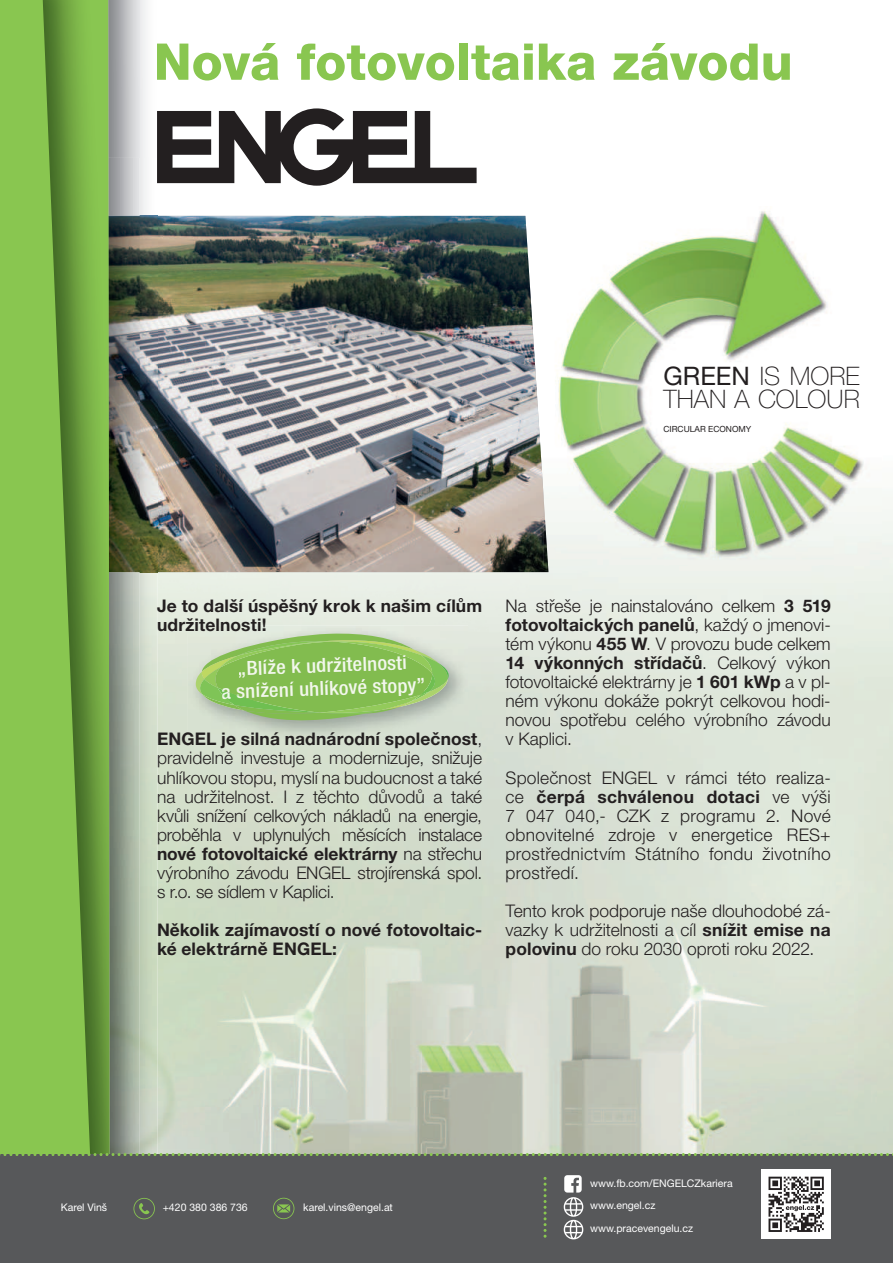
<style>
.page{position:relative;width:893px;height:1263px;background:#fff}
.page>*{position:absolute;margin:0;border:0;box-sizing:border-box;transform-origin:0 0}
.t1{font:800 50.7px "Helvetica Neue LT Pro";color:#89c650}
.t2{font:100 25.5px/23px "Helvetica Neue LT Pro";color:#231f20}
.t3{font:500 condensed 19.5px/22.8px "Helvetica Neue LT Pro";color:#f2f7ec;text-align:center;scale:1.07 1}
.t4{font:300 17.4px/19px "Helvetica Neue LT Pro";color:#231f20;text-align:justify}
.t5{font:700 17.4px/19px "Helvetica Neue LT Pro";letter-spacing:.005em;color:#231f20}
.t6{font:10.5px/22.5px "Helvetica Neue LT Pro";color:#fff}
.t7{font:8.4px "Helvetica Neue LT Pro";color:#231f20}
.s1{font-weight:400}
.s2{color:#f2f8ed}
.s3{color:#f0f7ec}
.s4{font-weight:700}
</style>
<div class="page">
<img style="left:529px;top:566px;width:54px;height:587px">
<img style="left:583px;top:566px;width:271px;height:587px">
<img style="left:422px;top:633px;width:107px;height:520px">
<img style="left:205px;top:740px;width:217px;height:413px">
<img style="left:158px;top:216px;width:390px;height:356px">
<img style="left:110px;top:0;width:48px;height:1153px">
<img style="left:91px;top:0;width:19px;height:1153px">
<svg style="left:0;top:0;width:91px;height:1153px;background:#7fb94a"></svg>
<div style="left:0;top:1154px;width:893px;height:109px;background:#57585a"></div>
<svg style="left:0;top:1153px;width:893px;height:3px"></svg>
<svg style="left:544px;top:1177px;width:3px;height:61px"></svg>
<svg style="left:564px;top:1175px;width:19px;height:64px"></svg>
<svg style="left:273px;top:1198px;width:21px;height:21px"></svg>
<svg style="left:133px;top:1198px;width:22px;height:21px"></svg>
<div style="left:762px;top:1170px;width:69px;height:69px;background:#fff"></div>
<svg style="left:768px;top:1177px;width:56px;height:55px"></svg>
<svg style="left:157px;top:108px;width:320px;height:78px"></svg>
<img style="left:544px;top:211px;width:337px;height:355px">
<img style="left:544px;top:501px;width:4px;height:65px">
<img style="left:188px;top:626px;width:280px;height:114px">
<svg style="left:196px;top:633px;width:253px;height:88px;background:#98c471"></svg>
<h1 class="t1" style="left:154px;top:33px;width:640px">Nová fotovoltaika závodu</h1>
<h2 class="t2" style="left:663px;top:365px;width:198px"><span class="s1">GREEN</span> IS MORE<br>THAN A COLOUR</h2>
<p class="t7" style="left:663px;top:426px;width:89px">CIRCULAR ECONOMY</p>
<p class="t5" style="left:157px;top:597px;width:327px">Je to další úspěšný krok k našim cílům udržitelnosti!</p>
<p class="t3" style="left:220px;top:659px;width:192px;rotate:-2deg">„Blíže k udržitelnosti<br><span class="s2">a</span> <span class="s3">sn</span>ížení uhlíkové stopy”</p>
<p class="t4" style="left:157px;top:731px;width:327px"><span class="s4">ENGEL je silná nadnárodní společnost</span>, pravidelně investuje a modernizuje, snižuje uhlíkovou stopu, myslí na budoucnost a také na udržitelnost. I z těchto důvodů a také kvůli snížení celkových nákladů na energie, proběhla v uplynulých měsících instalace <span class="s4">nové fotovoltaické elektrárny</span> na střechu výrobního závodu ENGEL strojírenská spol. s r.o. se sídlem v Kaplici.</p>
<p class="t5" style="left:157px;top:921px;width:327px">Několik zajímavostí o nové fotovoltaic&shy;ké elektrárně ENGEL:</p>
<p class="t4" style="left:506px;top:597px;width:327px">Na střeše je nainstalováno celkem <span class="s4">3 519 fotovoltaických panelů</span>, každý o jmenovi&shy;tém výkonu <span class="s4">455 W</span>. V provozu bude celkem <span class="s4">14 výkonných střídačů</span>. Celkový výkon fotovoltaické elektrárny je <span class="s4">1 601 kWp</span> a v pl&shy;ném výkonu dokáže pokrýt celkovou hodi&shy;novou spotřebu celého výrobního závodu v Kaplici.</p>
<p class="t4" style="left:506px;top:769px;width:327px">Společnost ENGEL v rámci této realiza&shy;ce <span class="s4">čerpá schválenou dotaci</span> ve výši 7 047 040,- CZK z programu 2. Nové obnovitelné zdroje v energetice RES+ prostřednictvím Státního fondu životního prostředí.</p>
<p class="t4" style="left:506px;top:902px;width:327px">Tento krok podporuje naše dlouhodobé zá&shy;vazky k udržitelnosti a cíl <span class="s4">snížit emise na polovinu</span> do roku 2030 oproti roku 2022.</p>
<p class="t6" style="left:61px;top:1197px;width:48px">Karel Vinš</p>
<p class="t6" style="left:163px;top:1197px;width:87px">+420 380 386 736</p>
<p class="t6" style="left:303px;top:1197px;width:91px">karel.vins@engel.at</p>
<p class="t6" style="left:590px;top:1172px;width:144px">www.fb.com/ENGELCZkariera www.engel.cz www.pracevengelu.cz</p>
</div>
